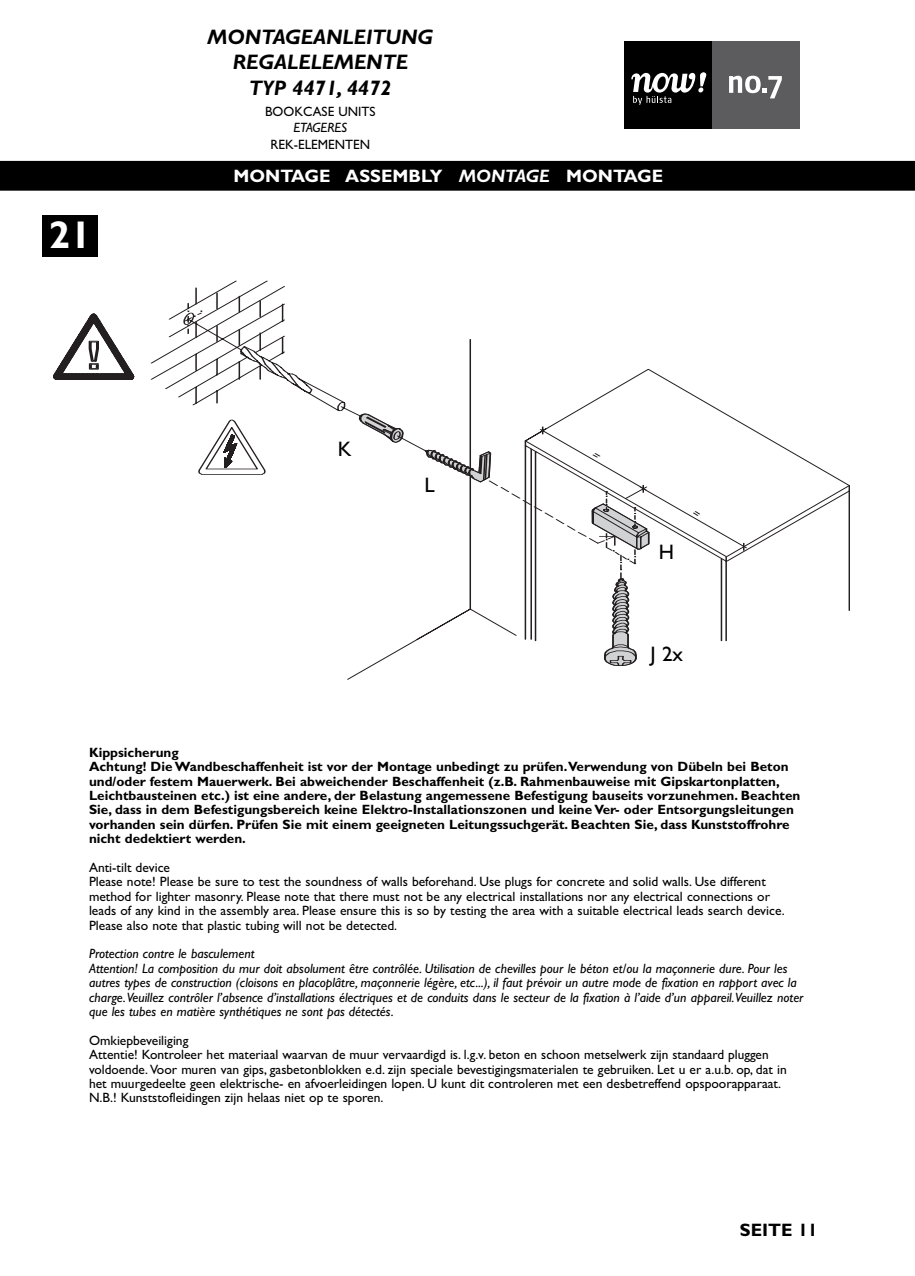
<style>
.page{position:relative;width:915px;height:1276px;background:#fff}
.page>*{position:absolute;margin:0;border:0;box-sizing:border-box;transform-origin:0 0}
.t1{font:700 38.85px "Gill Sans";color:#fff}
.t2{font:italic 700 21px/25.2px "Gill Sans";color:#000;text-align:center}
.t3{font:21px "Gill Sans";color:#000}
.t4{font:700 18px "Gill Sans";color:#fff}
.t5{font:italic 700 18px "Gill Sans";color:#fff}
.t6{font:700 18px "Gill Sans";color:#000}
.t7{font:13.5px/14.4px "Gill Sans";color:#000}
.t8{font:700 13.5px/14.4px "Gill Sans";color:#000}
.t9{font:italic 13.5px/14.4px "Gill Sans";color:#000}
.s1{font-style:italic}
.s2{font-style:normal}
</style>
<div class="page">
<div style="left:0;top:161px;width:914px;height:30px;background:#000"></div>
<div style="left:711px;top:41px;width:88px;height:87px;background:#5c5c5f"></div>
<div style="left:624px;top:41px;width:87px;height:87px;background:#000"></div>
<svg style="left:631px;top:73px;width:75px;height:32px"></svg>
<svg style="left:729px;top:76px;width:52px;height:22px"></svg>
<div style="left:43px;top:216px;width:55px;height:41px;background:#000"></div>
<svg style="left:53px;top:313px;width:82px;height:67px"></svg>
<svg style="left:183px;top:303px;width:11px;height:43px"></svg>
<svg style="left:194px;top:287px;width:277px;height:118px"></svg>
<svg style="left:197px;top:368px;width:652px;height:312px"></svg>
<svg style="left:340px;top:443px;width:327px;height:223px"></svg>
<div style="left:331px;top:438px;width:26px;height:26px;background:#fff"></div>
<div style="left:416px;top:474px;width:26px;height:26px;background:#fff"></div>
<div style="left:653px;top:541px;width:26px;height:26px;background:#fff"></div>
<div style="left:641px;top:643px;width:50px;height:26px;background:#fff"></div>
<h1 class="t1" style="left:59px;top:217px;width:23px">5</h1>
<h1 class="t1" style="left:49px;top:220px;width:44px">21</h1>
<h2 class="t2" style="left:207px;top:26px;width:227px">MONTAGEANLEITUNG<br>REGALELEMENTE<br>TYP 4471, 4472</h2>
<p class="t7" style="left:265px;top:104px;width:112px">BOOKCASE UNITS</p>
<p class="t9" style="left:293px;top:122px;width:55px">ETAGERES</p>
<p class="t7" style="left:270px;top:137px;width:101px">REK-ELEMENTEN</p>
<h3 class="t4" style="left:120px;top:167px;width:302px">GESAMTÜBERSICHT SUMMARY</h3>
<h3 class="t4" style="left:233px;top:169px;width:337px">MONTAGE ASSEMBLY <span class="s1">VUE GENERALE</span></h3>
<h3 class="t5" style="left:459px;top:169px;width:205px">MONTAGE <span class="s2">MONTAGE</span></h3>
<h2 class="t3" style="left:337px;top:436px;width:15px">K</h2>
<h2 class="t3" style="left:424px;top:472px;width:12px">L</h2>
<h2 class="t3" style="left:658px;top:539px;width:17px">H</h2>
<h2 class="t3" style="left:650px;top:641px;width:34px">J 2x</h2>
<p class="t8" style="left:89px;top:746px;width:712px">Kippsicherung<br>Achtung! Die Wandbeschaffenheit ist vor der Montage unbedingt zu prüfen.Verwendung von Dübeln bei Beton und/oder festem Mauerwerk. Bei abweichender Beschaffenheit (z.B. Rahmenbauweise mit Gipskartonplatten, Leichtbausteinen etc.) ist eine andere, der Belastung angemessene Befestigung bauseits vorzunehmen. Beachten Sie, dass in dem Befestigungsbereich keine Elektro-Installationszonen und keine Ver- oder Entsorgungsleitungen vorhanden sein dürfen. Prüfen Sie mit einem geeigneten Leitungssuchgerät. Beachten Sie, dass Kunststoffrohre nicht dedektiert werden.</p>
<p class="t7" style="left:89px;top:860px;width:697px">Anti-tilt device<br>Please note! Please be sure to test the soundness of walls beforehand. Use plugs for concrete and solid walls. Use different method for lighter masonry. Please note that there must not be any electrical installations nor any electrical connections or leads of any kind in the assembly area. Please ensure this is so by testing the area with a suitable electrical leads search device.<br>Please also note that plastic tubing will not be detected.</p>
<p class="t9" style="left:89px;top:948px;width:715px">Protection contre le basculement<br>Attention! La composition du mur doit absolument être contrôlée. Utilisation de chevilles pour le béton et/ou la maçonnerie dure. Pour les autres types de construction (cloisons en placoplâtre, maçonnerie légère, etc...), il faut prévoir un autre mode de fixation en rapport avec la charge.Veuillez contrôler l’absence d’installations électriques et de conduits dans le secteur de la fixation à l’aide d’un appareil.Veuillez noter que les tubes en matière synthétiques ne sont pas détectés.</p>
<p class="t7" style="left:89px;top:1033px;width:699px">Omkiepbeveiliging<br>Attentie! Kontroleer het materiaal waarvan de muur vervaardigd is. l.g.v. beton en schoon metselwerk zijn standaard pluggen voldoende. Voor muren van gips, gasbetonblokken e.d. zijn speciale bevestigingsmaterialen te gebruiken. Let u er a.u.b. op, dat in het muurgedeelte geen elektrische- en afvoerleidingen lopen. U kunt dit controleren met een desbetreffend opspoorapparaat.<br>N.B.! Kunststofleidingen zijn helaas niet op te sporen.</p>
<h3 class="t6" style="left:739px;top:1223px;width:80px">SEITE 11</h3>
</div>
